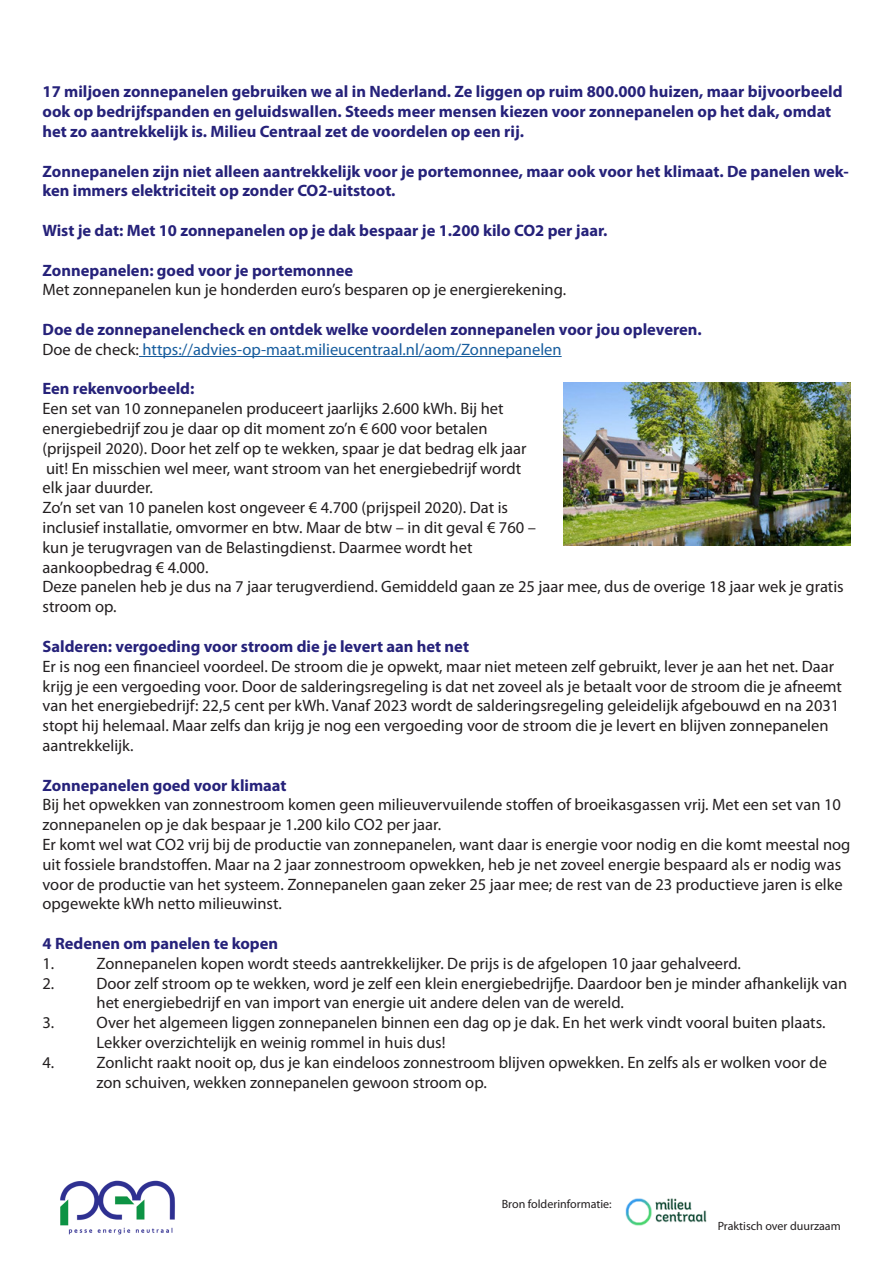
<style>
.page{position:relative;width:893px;height:1263px;background:#fff}
.page>*{position:absolute;margin:0;border:0;box-sizing:border-box;transform-origin:0 0}
.t1{font:16.5px/19.8px "Myriad Pro";color:#231f20}
.t2{font:700 16.5px/19.8px "Myriad Pro";color:#26227a}
.t3{font:16.5px "Myriad Pro";color:#175d9e}
.t4{font:12px "Myriad Pro";color:#231f20}
.s1{color:#231f20}
</style>
<div class="page">
<img style="left:625px;top:1198px;width:82px;height:28px">
<img style="left:60px;top:1180px;width:115px;height:55px">
<hr style="left:139px;top:356px;width:423px;height:1px;background:#175d9e">
<img style="left:564px;top:382px;width:286px;height:163px">
<p class="t2" style="left:43px;top:82px;width:801px">17 miljoen zonnepanelen gebruiken we al in Nederland. Ze liggen op ruim 800.000 huizen, maar bijvoorbeeld ook op bedrijfspanden en geluidswallen. Steeds meer mensen kiezen voor zonnepanelen op het dak, omdat het zo aantrekkelijk is. Milieu Centraal zet de voordelen op een rij.</p>
<p class="t2" style="left:43px;top:161px;width:808px">Zonnepanelen zijn niet alleen aantrekkelijk voor je portemonnee, maar ook voor het klimaat. De panelen wek&shy;ken immers elektriciteit op zonder CO2-uitstoot.</p>
<p class="t2" style="left:43px;top:221px;width:567px">Wist je dat: Met 10 zonnepanelen op je dak bespaar je 1.200 kilo CO2 per jaar.</p>
<p class="t2" style="left:43px;top:260px;width:312px">Zonnepanelen: goed voor je portemonnee</p>
<p class="t1" style="left:43px;top:280px;width:525px">Met zonnepanelen kun je honderden euro’s besparen op je energierekening.</p>
<p class="t2" style="left:43px;top:320px;width:661px">Doe de zonnepanelencheck en ontdek welke voordelen zonnepanelen voor jou opleveren.</p>
<p class="t3" style="left:43px;top:340px;width:521px"><span class="s1">Doe de check:</span> https://advies-op-maat.milieucentraal.nl/aom/Zonnepanelen</p>
<p class="t2" style="left:43px;top:379px;width:153px">Een rekenvoorbeeld:</p>
<p class="t1" style="left:43px;top:399px;width:463px">Een set van 10 zonnepanelen produceert jaarlijks 2.600 kWh. Bij het</p>
<p class="t1" style="left:43px;top:419px;width:447px">energiebedrijf zou je daar op dit moment zo’n € 600 voor betalen</p>
<p class="t1" style="left:43px;top:439px;width:485px">(prijspeil 2020). Door het zelf op te wekken, spaar je dat bedrag elk jaar</p>
<p class="t1" style="left:46px;top:459px;width:477px">uit! En misschien wel meer, want stroom van het energiebedrijf wordt</p>
<p class="t1" style="left:43px;top:478px;width:112px">elk jaar duurder.</p>
<p class="t1" style="left:43px;top:498px;width:467px">Zo’n set van 10 panelen kost ongeveer € 4.700 (prijspeil 2020). Dat is</p>
<p class="t1" style="left:43px;top:518px;width:495px">inclusief installatie, omvormer en btw. Maar de btw – in dit geval € 760 – kun je terugvragen van de Belastingdienst. Daarmee wordt het</p>
<p class="t1" style="left:43px;top:558px;width:167px">aankoopbedrag € 4.000.</p>
<p class="t1" style="left:43px;top:577px;width:803px">Deze panelen heb je dus na 7 jaar terugverdiend. Gemiddeld gaan ze 25 jaar mee, dus de overige 18 jaar wek je gratis stroom op.</p>
<p class="t2" style="left:43px;top:637px;width:428px">Salderen: vergoeding voor stroom die je levert aan het net</p>
<p class="t1" style="left:43px;top:657px;width:801px">Er is nog een financieel voordeel. De stroom die je opwekt, maar niet meteen zelf gebruikt, lever je aan het net. Daar krijg je een vergoeding voor. Door de salderingsregeling is dat net zoveel als je betaalt voor de stroom die je afneemt van het energiebedrijf: 22,5 cent per kWh. Vanaf 2023 wordt de salderingsregeling geleidelijk afgebouwd en na 2031 stopt hij helemaal. Maar zelfs dan krijg je nog een vergoeding voor de stroom die je levert en blijven zonnepanelen aantrekkelijk.</p>
<p class="t2" style="left:43px;top:775px;width:246px">Zonnepanelen goed voor klimaat</p>
<p class="t1" style="left:43px;top:795px;width:800px">Bij het opwekken van zonnestroom komen geen milieuvervuilende stoffen of broeikasgassen vrij. Met een set van 10 zonnepanelen op je dak bespaar je 1.200 kilo CO2 per jaar.</p>
<p class="t1" style="left:43px;top:835px;width:809px">Er komt wel wat CO2 vrij bij de productie van zonnepanelen, want daar is energie voor nodig en die komt meestal nog uit fossiele brandstoffen. Maar na 2 jaar zonnestroom opwekken, heb je net zoveel energie bespaard als er nodig was voor de productie van het systeem. Zonnepanelen gaan zeker 25 jaar mee; de rest van de 23 productieve jaren is elke opgewekte kWh netto milieuwinst.</p>
<p class="t2" style="left:43px;top:934px;width:237px">4 Redenen om panelen te kopen</p>
<p class="t1" style="left:43px;top:954px;width:13px">1.</p>
<p class="t1" style="left:97px;top:954px;width:646px">Zonnepanelen kopen wordt steeds aantrekkelijker. De prijs is de afgelopen 10 jaar gehalveerd.</p>
<p class="t1" style="left:43px;top:973px;width:13px">2.</p>
<p class="t1" style="left:97px;top:973px;width:752px">Door zelf stroom op te wekken, word je zelf een klein energiebedrijfje. Daardoor ben je minder afhankelijk van het energiebedrijf en van import van energie uit andere delen van de wereld.</p>
<p class="t1" style="left:43px;top:1013px;width:13px">3.</p>
<p class="t1" style="left:97px;top:1013px;width:730px">Over het algemeen liggen zonnepanelen binnen een dag op je dak. En het werk vindt vooral buiten plaats.<br>Lekker overzichtelijk en weinig rommel in huis dus!</p>
<p class="t1" style="left:43px;top:1053px;width:13px">4.</p>
<p class="t1" style="left:97px;top:1053px;width:732px">Zonlicht raakt nooit op, dus je kan eindeloos zonnestroom blijven opwekken. En zelfs als er wolken voor de zon schuiven, wekken zonnepanelen gewoon stroom op.</p>
<p class="t4" style="left:502px;top:1197px;width:112px">Bron folderinformatie:</p>
<p class="t4" style="left:718px;top:1219px;width:124px">Praktisch over duurzaam</p>
</div>
